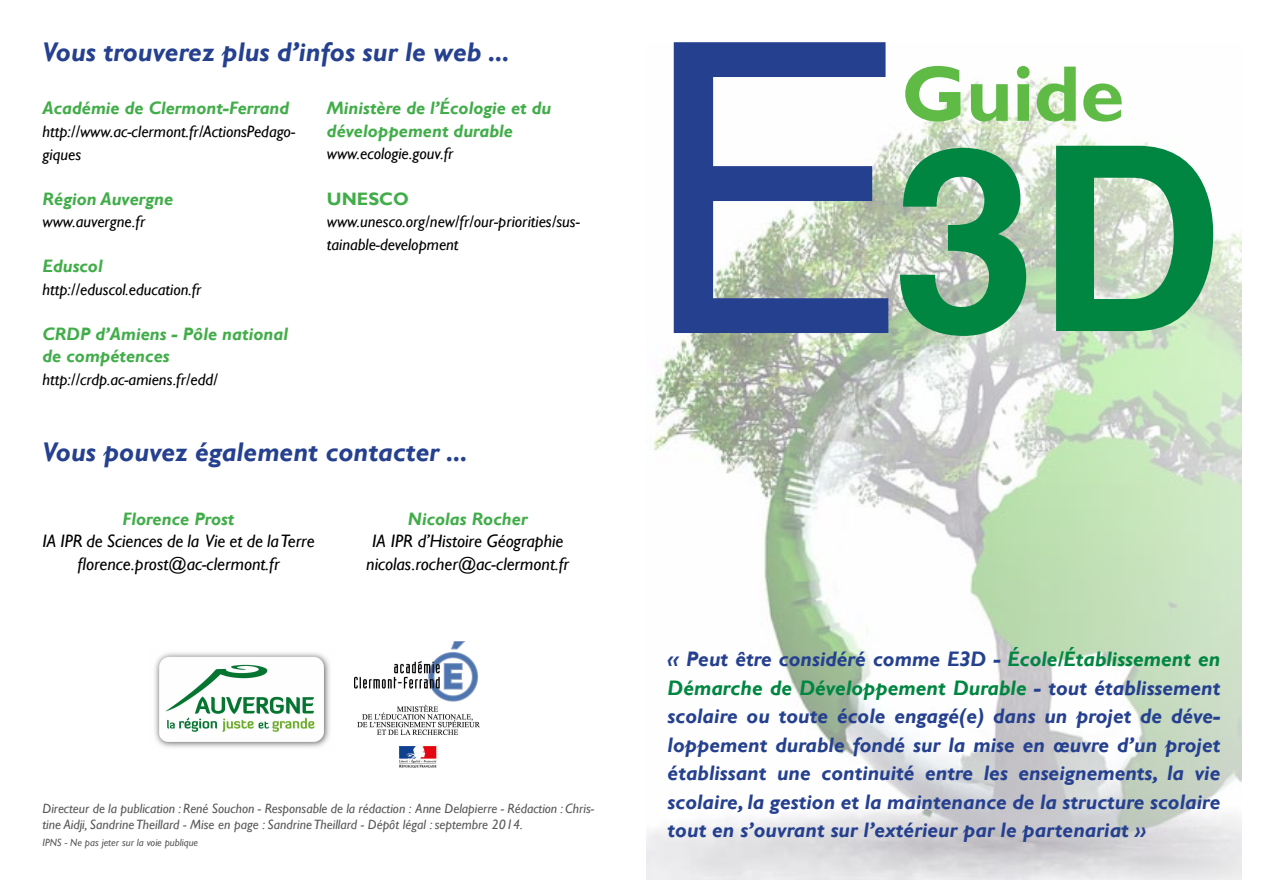
<style>
.page{position:relative;width:1263px;height:893px;background:#fff}
.page>*{position:absolute;margin:0;border:0;box-sizing:border-box;transform-origin:0 0}
.t1{font:700 258px "Helvetica";color:#008641}
.t2{font:700 79.5px "Gill Sans";color:#5fbb46}
.t3{font:italic 700 27px "Gill Sans";color:#25408f}
.t4{font:italic 700 21px/28.5px "Gill Sans";color:#25408f;text-align:justify}
.t5{font:italic 700 18px/22.5px "Gill Sans";color:#41ad49}
.t6{font:italic 18px/22.5px "Gill Sans";color:#000;text-align:center}
.t7{font:700 18px "Gill Sans";color:#41ad49}
.t8{font:italic 16.5px/22.5px "Gill Sans";color:#000}
.t9{font:italic 13.5px/16.2px "Gill Sans";color:#58595b}
.t10{font:italic 10.5px "Gill Sans";color:#58595b}
.s1{font-weight:400;font-size:405px;color:#25408f}
.s2{color:#008641}
</style>
<div class="page">
<img style="left:646px;top:77px;width:596px;height:802px">
<img style="left:154px;top:652px;width:176px;height:96px">
<img style="left:354px;top:641px;width:125px;height:126px">
<p class="t3" style="left:43px;top:36px;width:469px">Vous trouverez plus d’infos sur le web ...</p>
<p class="t5" style="left:43px;top:98px;width:248px">Académie de Clermont-Ferrand</p>
<p class="t8" style="left:43px;top:120px;width:254px">http://www.ac-clermont.fr/ActionsPedago&shy;giques</p>
<p class="t5" style="left:43px;top:188px;width:132px">Région Auvergne</p>
<p class="t8" style="left:43px;top:210px;width:104px">www.auvergne.fr</p>
<p class="t5" style="left:43px;top:255px;width:62px">Eduscol</p>
<p class="t8" style="left:43px;top:278px;width:160px">http://eduscol.education.fr</p>
<p class="t5" style="left:43px;top:323px;width:247px">CRDP d’Amiens - Pôle national de compétences</p>
<p class="t8" style="left:43px;top:368px;width:177px">http://crdp.ac-amiens.fr/edd/</p>
<p class="t5" style="left:327px;top:98px;width:226px">Ministère de l’Écologie et du développement durable</p>
<p class="t8" style="left:327px;top:143px;width:128px">www.ecologie.gouv.fr</p>
<p class="t7" style="left:327px;top:188px;width:83px">UNESCO</p>
<p class="t8" style="left:327px;top:210px;width:254px">www.unesco.org/new/fr/our-priorities/sus&shy;tainable-development</p>
<p class="t3" style="left:43px;top:436px;width:427px">Vous pouvez également contacter ...</p>
<p class="t5" style="left:123px;top:508px;width:113px">Florence Prost</p>
<p class="t6" style="left:43px;top:530px;width:274px">IA IPR de Sciences de la Vie et de la Terre florence.prost@ac-clermont.fr</p>
<p class="t5" style="left:408px;top:508px;width:121px">Nicolas Rocher</p>
<p class="t6" style="left:366px;top:530px;width:204px">IA IPR d’Histoire Géographie nicolas.rocher@ac-clermont.fr</p>
<p class="t9" style="left:43px;top:801px;width:553px">Directeur de la publication : René Souchon - Responsable de la rédaction : Anne Delapierre - Rédaction : Chris&shy;tine Aidji, Sandrine Theillard - Mise en page : Sandrine Theillard - Dépôt légal : septembre 2014.</p>
<p class="t10" style="left:43px;top:836px;width:157px">IPNS - Ne pas jeter sur la voie publique</p>
<h1 class="t1" style="left:639px;top:83px;width:585px"><span class="s1">E</span>3D</h1>
<h2 class="t2" style="left:901px;top:46px;width:224px">Guide</h2>
<p class="t4" style="left:668px;top:645px;width:554px">« Peut être considéré comme E3D - <span class="s2">École/Établissement en Démarche de Développement Durable</span> - tout établissement scolaire ou toute école engagé(e) dans un projet de déve&shy;loppement durable fondé sur la mise en œuvre d’un projet établissant une continuité entre les enseignements, la vie scolaire, la gestion et la maintenance de la structure scolaire tout en s’ouvrant sur l’extérieur par le partenariat »</p>
</div>
